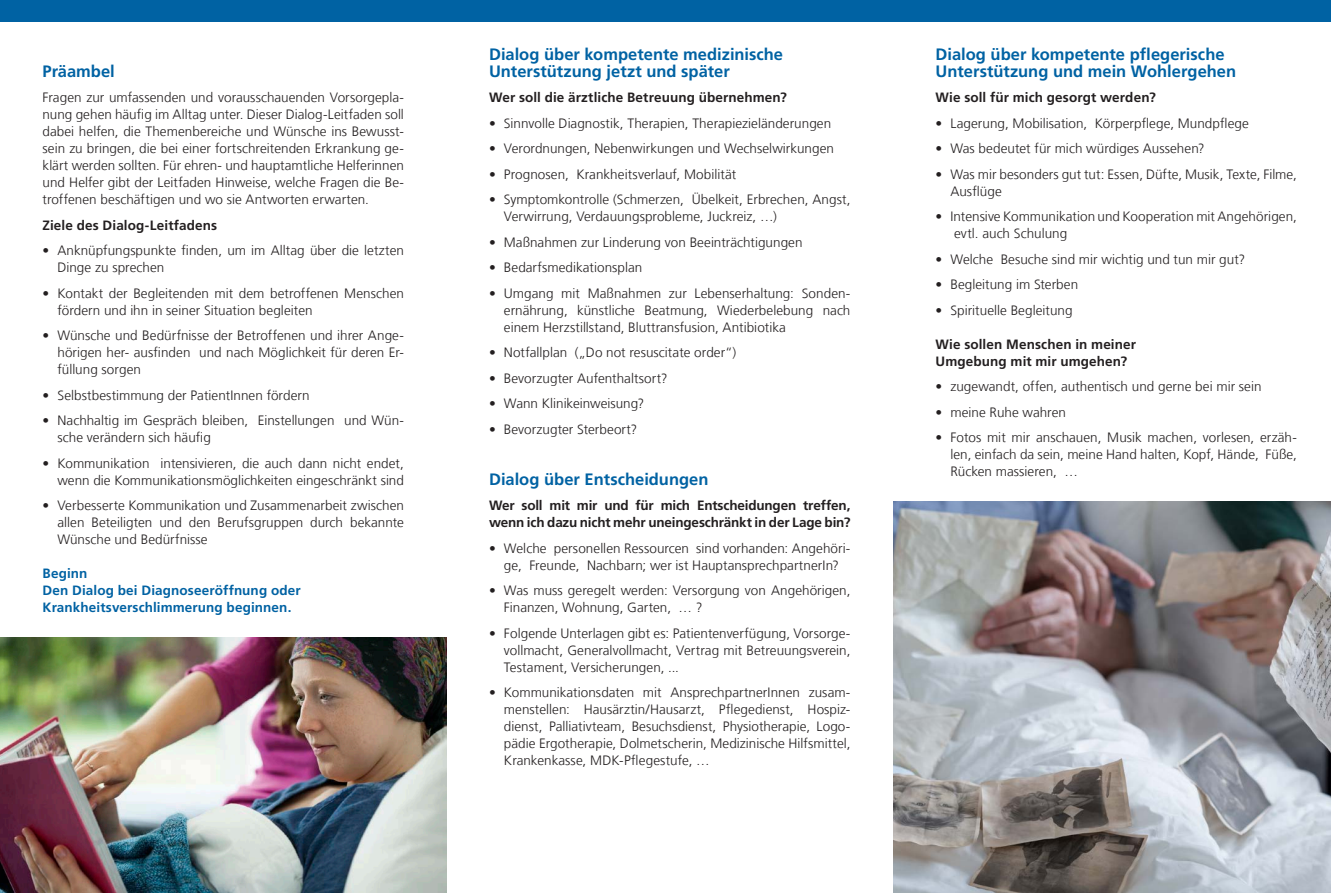
<style>
.page{position:relative;width:1331px;height:893px;background:#fff}
.page>*{position:absolute;margin:0;border:0;box-sizing:border-box;transform-origin:0 0}
.t1{font:700 16.5px/17px "Frutiger LT Com";color:#0062a3}
.t2{font:300 13.5px/17px "Frutiger LT Com";letter-spacing:.005em;color:#231f20;text-align:justify}
.t3{font:700 13.5px/17px "Frutiger LT Com";letter-spacing:.005em;color:#231f20}
.t4{font:700 13.5px/17px "Frutiger LT Com";letter-spacing:.01em;color:#0062a3}
</style>
<div class="page">
<div style="left:0;top:0;width:1331px;height:21px;background:#0062a3"></div>
<img style="left:0;top:638px;width:446px;height:255px">
<img style="left:893px;top:502px;width:438px;height:391px">
<p class="t1" style="left:43px;top:62px;width:74px">Präambel</p>
<p class="t2" style="left:43px;top:89px;width:363px">Fragen zur umfassenden und vorausschauenden Vorsorgepla&shy;nung gehen häufig im Alltag unter. Dieser Dialog-Leitfaden soll dabei helfen, die Themenbereiche und Wünsche ins Bewusst&shy;sein zu bringen, die bei einer fortschreitenden Erkrankung ge&shy;klärt werden sollten. Für ehren- und hauptamtliche Helferinnen und Helfer gibt der Leitfaden Hinweise, welche Fragen die Be&shy;troffenen beschäftigen und wo sie Antworten erwarten.</p>
<p class="t3" style="left:43px;top:217px;width:176px">Ziele des Dialog-Leitfadens</p>
<p class="t2" style="left:57px;top:242px;width:348px;text-indent:-15px">• Anknüpfungspunkte finden, um im Alltag über die letzten<br>Dinge zu sprechen</p>
<p class="t2" style="left:57px;top:285px;width:348px;text-indent:-15px">• Kontakt der Begleitenden mit dem betroffenen Menschen fördern und ihn in seiner Situation begleiten</p>
<p class="t2" style="left:57px;top:327px;width:348px;text-indent:-15px">• Wünsche und Bedürfnisse der Betroffenen und ihrer Ange&shy;hörigen her- ausfinden und nach Möglichkeit für deren Er&shy;füllung sorgen</p>
<p class="t2" style="left:43px;top:387px;width:269px">• Selbstbestimmung der PatientInnen fördern</p>
<p class="t2" style="left:57px;top:412px;width:348px;text-indent:-15px">• Nachhaltig im Gespräch bleiben, Einstellungen und Wün&shy;sche verändern sich häufig</p>
<p class="t2" style="left:43px;top:455px;width:363px;text-align:right">• Kommunikation intensivieren, die auch dann nicht endet, wenn die Kommunikationsmöglichkeiten eingeschränkt sind</p>
<p class="t2" style="left:57px;top:497px;width:348px;text-indent:-15px">• Verbesserte Kommunikation und Zusammenarbeit zwischen allen Beteiligten und den Berufsgruppen durch bekannte Wünsche und Bedürfnisse</p>
<p class="t4" style="left:43px;top:565px;width:260px">Beginn<br>Den Dialog bei Diagnoseeröffnung oder<br>Krankheitsverschlimmerung beginnen.</p>
<p class="t1" style="left:489px;top:45px;width:296px">Dialog über kompetente medizinische<br>Unterstützung jetzt und später</p>
<p class="t3" style="left:489px;top:89px;width:299px">Wer soll die ärztliche Betreuung übernehmen?</p>
<p class="t2" style="left:489px;top:115px;width:344px">• Sinnvolle Diagnostik, Therapien, Therapiezieländerungen</p>
<p class="t2" style="left:489px;top:140px;width:347px">• Verordnungen, Nebenwirkungen und Wechselwirkungen</p>
<p class="t2" style="left:489px;top:166px;width:249px">• Prognosen, Krankheitsverlauf, Mobilität</p>
<p class="t2" style="left:504px;top:191px;width:348px;text-indent:-15px">• Symptomkontrolle (Schmerzen, Übelkeit, Erbrechen, Angst,<br>Verwirrung, Verdauungsprobleme, Juckreiz, …)</p>
<p class="t2" style="left:489px;top:234px;width:315px">• Maßnahmen zur Linderung von Beeinträchtigungen</p>
<p class="t2" style="left:489px;top:259px;width:155px">• Bedarfsmedikationsplan</p>
<p class="t2" style="left:504px;top:285px;width:348px;text-indent:-15px">• Umgang mit Maßnahmen zur Lebenserhaltung: Sonden&shy;ernährung, künstliche Beatmung, Wiederbelebung nach einem Herzstillstand, Bluttransfusion, Antibiotika</p>
<p class="t2" style="left:489px;top:344px;width:249px">• Notfallplan („Do not resuscitate order“)</p>
<p class="t2" style="left:489px;top:370px;width:180px">• Bevorzugter Aufenthaltsort?</p>
<p class="t2" style="left:489px;top:395px;width:157px">• Wann Klinikeinweisung?</p>
<p class="t2" style="left:489px;top:421px;width:150px">• Bevorzugter Sterbeort?</p>
<p class="t1" style="left:489px;top:471px;width:221px">Dialog über Entscheidungen</p>
<p class="t3" style="left:489px;top:497px;width:363px">Wer soll mit mir und für mich Entscheidungen treffen, wenn ich dazu nicht mehr uneingeschränkt in der Lage bin?</p>
<p class="t2" style="left:489px;top:540px;width:363px;text-align:center">• Welche personellen Ressourcen sind vorhanden: Angehöri&shy;ge, Freunde, Nachbarn; wer ist HauptansprechpartnerIn?</p>
<p class="t2" style="left:504px;top:582px;width:348px;text-indent:-15px">• Was muss geregelt werden: Versorgung von Angehörigen,<br>Finanzen, Wohnung, Garten, … ?</p>
<p class="t2" style="left:504px;top:625px;width:348px;text-indent:-15px">• Folgende Unterlagen gibt es: Patientenverfügung, Vorsorge&shy;vollmacht, Generalvollmacht, Vertrag mit Betreuungsverein, Testament, Versicherungen, ...</p>
<p class="t2" style="left:504px;top:684px;width:348px;text-indent:-15px">• Kommunikationsdaten mit AnsprechpartnerInnen zusam&shy;menstellen: Hausärztin/Hausarzt, Pflegedienst, Hospiz&shy;dienst, Palliativteam, Besuchsdienst, Physiotherapie, Logo&shy;pädie Ergotherapie, Dolmetscherin, Medizinische Hilfsmittel, Krankenkasse, MDK-Pflegestufe, …</p>
<p class="t1" style="left:935px;top:45px;width:302px">Dialog über kompetente pflegerische<br>Unterstützung und mein Wohlergehen</p>
<p class="t3" style="left:935px;top:89px;width:222px">Wie soll für mich gesorgt werden?</p>
<p class="t2" style="left:935px;top:115px;width:315px">• Lagerung, Mobilisation, Körperpflege, Mundpflege</p>
<p class="t2" style="left:935px;top:140px;width:271px">• Was bedeutet für mich würdiges Aussehen?</p>
<p class="t2" style="left:950px;top:166px;width:348px;text-indent:-15px">• Was mir besonders gut tut: Essen, Düfte, Musik, Texte, Filme,<br>Ausflüge</p>
<p class="t2" style="left:954px;top:208px;width:344px;text-indent:-19px">• Intensive Kommunikation und Kooperation mit Angehörigen, evtl. auch Schulung</p>
<p class="t2" style="left:935px;top:251px;width:311px">• Welche Besuche sind mir wichtig und tun mir gut?</p>
<p class="t2" style="left:935px;top:276px;width:144px">• Begleitung im Sterben</p>
<p class="t2" style="left:935px;top:302px;width:139px">• Spirituelle Begleitung</p>
<p class="t3" style="left:935px;top:336px;width:202px">Wie sollen Menschen in meiner<br>Umgebung mit mir umgehen?</p>
<p class="t2" style="left:935px;top:378px;width:328px">• zugewandt, offen, authentisch und gerne bei mir sein</p>
<p class="t2" style="left:935px;top:404px;width:132px">• meine Ruhe wahren</p>
<p class="t2" style="left:950px;top:429px;width:348px;text-indent:-15px">• Fotos mit mir anschauen, Musik machen, vorlesen, erzäh&shy;len, einfach da sein, meine Hand halten, Kopf, Hände, Füße, Rücken massieren, …</p>
</div>
